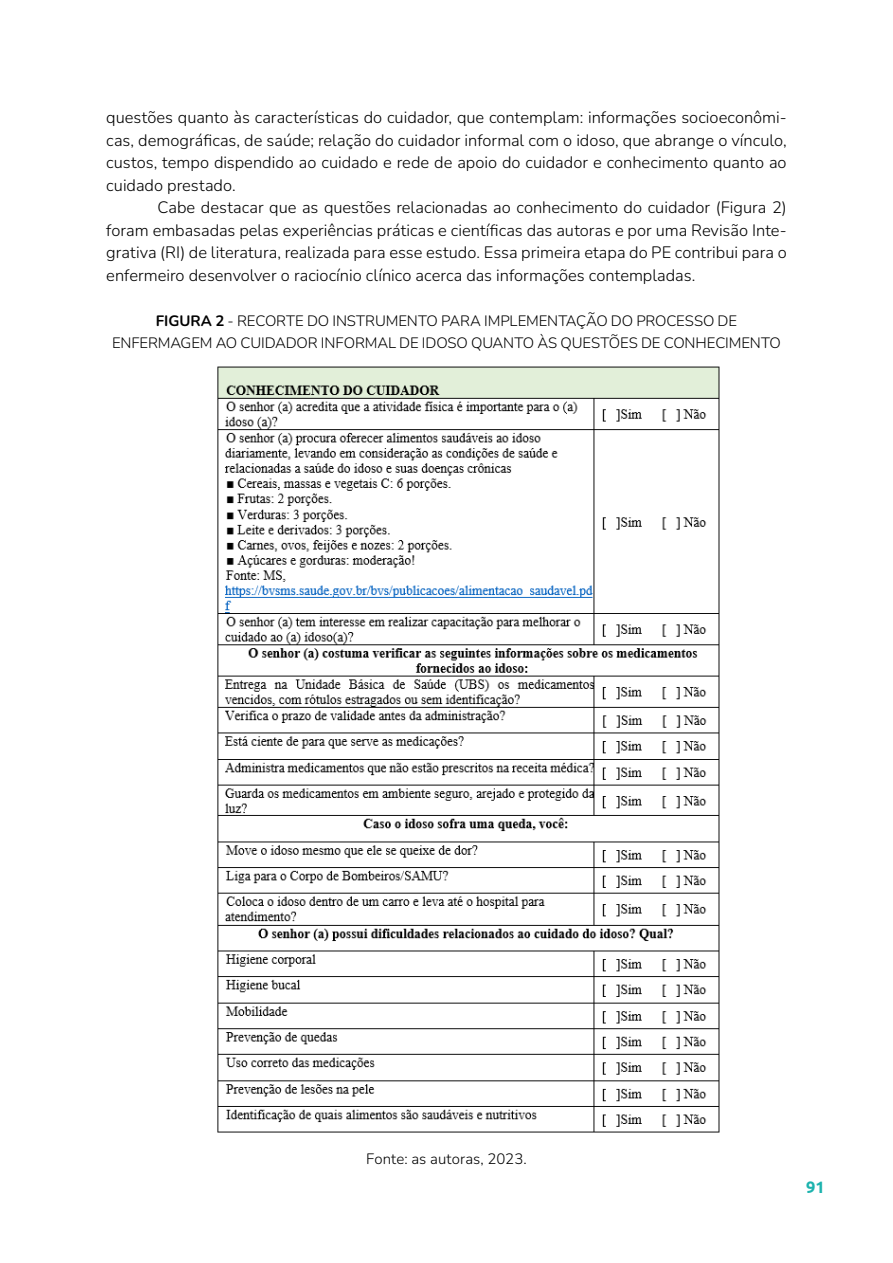
<style>
.page{position:relative;width:893px;height:1263px;background:#fff}
.page>*{position:absolute;margin:0;border:0;box-sizing:border-box;transform-origin:0 0}
.t1{font:300 16.5px/22.5px "Nunito";color:#000;text-align:justify}
.t2{font:700 16.5px "Ubuntu";color:#1db3ae}
.t3{font:300 15px/22.5px "Nunito";letter-spacing:-.005em;color:#000;text-align:center}
.s1{font-weight:700}
</style>
<div class="page">
<img style="left:217px;top:366px;width:503px;height:767px">
<p class="t1" style="left:106px;top:105px;width:682px">questões quanto às características do cuidador, que contemplam: informações socioeconômi&shy;cas, demográficas, de saúde; relação do cuidador informal com o idoso, que abrange o vínculo, custos, tempo dispendido ao cuidado e rede de apoio do cuidador e conhecimento quanto ao cuidado prestado.</p>
<p class="t1" style="left:106px;top:195px;width:682px;text-indent:51px">Cabe destacar que as questões relacionadas ao conhecimento do cuidador (Figura 2) foram embasadas pelas experiências práticas e científicas das autoras e por uma Revisão Inte&shy;grativa (RI) de literatura, realizada para esse estudo. Essa primeira etapa do PE contribui para o enfermeiro desenvolver o raciocínio clínico acerca das informações contempladas.</p>
<p class="t3" style="left:112px;top:308px;width:670px"><span class="s1">FIGURA 2</span> - RECORTE DO INSTRUMENTO PARA IMPLEMENTAÇÃO DO PROCESSO DE<br>ENFERMAGEM AO CUIDADOR INFORMAL DE IDOSO QUANTO ÀS QUESTÕES DE CONHECIMENTO</p>
<p class="t3" style="left:366px;top:1146px;width:162px">Fonte: as autoras, 2023.</p>
<p class="t2" style="left:806px;top:1177px;width:20px">91</p>
</div>
